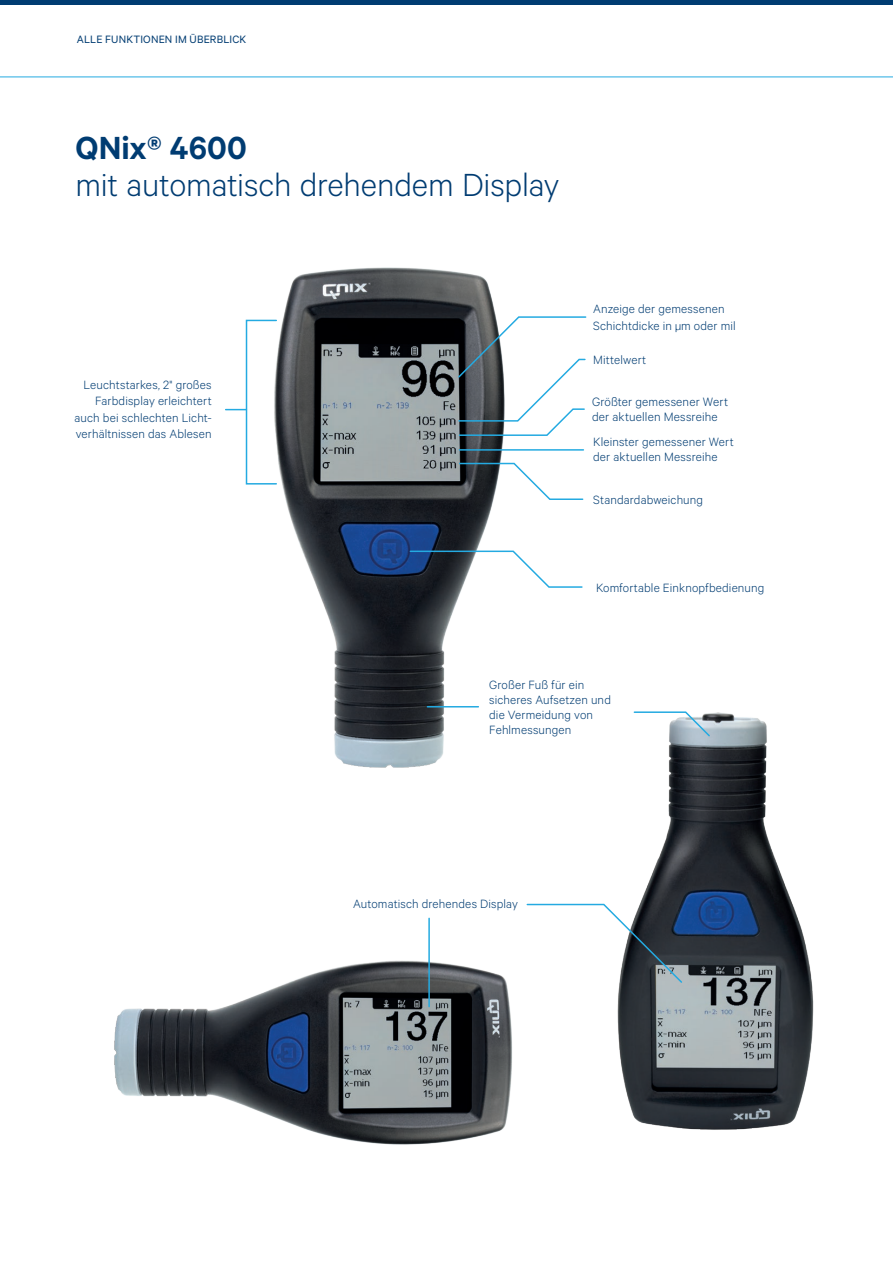
<style>
.page{position:relative;width:893px;height:1263px;background:#fff}
.page>*{position:absolute;margin:0;border:0;box-sizing:border-box;transform-origin:0 0}
.t1{font:300 36px "Calibre";letter-spacing:-.005em;color:#003c72}
.t2{font:600 36px "Calibre";letter-spacing:.005em;color:#003c72}
.t3{font:300 13.65px/15.1px "Calibre";letter-spacing:.01em;color:#003c72}
.t4{font:300 13.5px/16.5px "Calibre";letter-spacing:.01em;color:#003c72}
.t5{font:12px "Calibre";letter-spacing:.015em;color:#003c72}
.s1{font-family:"Helvetica Neue";font-size:11.25px}
</style>
<div class="page">
<hr style="left:0;top:0;width:893px;height:4px;background:#003c72">
<img style="left:114px;top:917px;width:398px;height:228px">
<img style="left:225px;top:267px;width:279px;height:501px">
<svg style="left:226px;top:409px;width:20px;height:1px"></svg>
<svg style="left:409px;top:550px;width:174px;height:38px"></svg>
<div style="left:246px;top:320px;width:31px;height:165px;border:2px solid #24aae1"></div>
<img style="left:617px;top:712px;width:197px;height:418px">
<svg style="left:526px;top:903px;width:157px;height:81px"></svg>
<hr style="left:428px;top:918px;width:2px;height:89px;background:#24aae1">
<hr style="left:427px;top:706px;width:51px;height:1px;background:#24aae1">
<svg style="left:633px;top:711px;width:78px;height:27px"></svg>
<svg style="left:458px;top:462px;width:126px;height:39px"></svg>
<hr style="left:459px;top:449px;width:124px;height:2px;background:#24aae1">
<svg style="left:457px;top:316px;width:130px;height:121px"></svg>
<hr style="left:0;top:77px;width:893px;height:1px;background:#24aae1">
<p class="t5" style="left:77px;top:32px;width:171px">ALLE FUNKTIONEN IM ÜBERBLICK</p>
<h1 class="t2" style="left:75px;top:127px;width:173px">QNix® 4600</h1>
<h1 class="t1" style="left:75px;top:164px;width:485px">mit automatisch drehendem Display</h1>
<p class="t4" style="left:75px;top:375px;width:139px;text-align:right">Leuchtstarkes, 2" großes<br>Farbdisplay erleichtert auch bei schlechten Licht&shy;verhältnissen das Ablesen</p>
<p class="t4" style="left:593px;top:300px;width:144px">Anzeige der gemessenen<br>Schichtdicke in <span class="s1">µ</span>m oder mil</p>
<p class="t4" style="left:593px;top:351px;width:55px">Mittelwert</p>
<p class="t3" style="left:592px;top:393px;width:138px">Größter gemessener Wert der aktuellen Messreihe</p>
<p class="t4" style="left:593px;top:434px;width:142px;line-height:15px">Kleinster gemessener Wert der aktuellen Messreihe</p>
<p class="t4" style="left:593px;top:491px;width:111px">Standardabweichung</p>
<p class="t4" style="left:596px;top:579px;width:170px">Komfortable Einknopfbedienung</p>
<p class="t4" style="left:489px;top:677px;width:123px;line-height:15px">Großer Fuß für ein sicheres Aufsetzen und die Vermeidung von<br>Fehlmessungen</p>
<p class="t4" style="left:353px;top:895px;width:166px">Automatisch drehendes Display</p>
</div>
